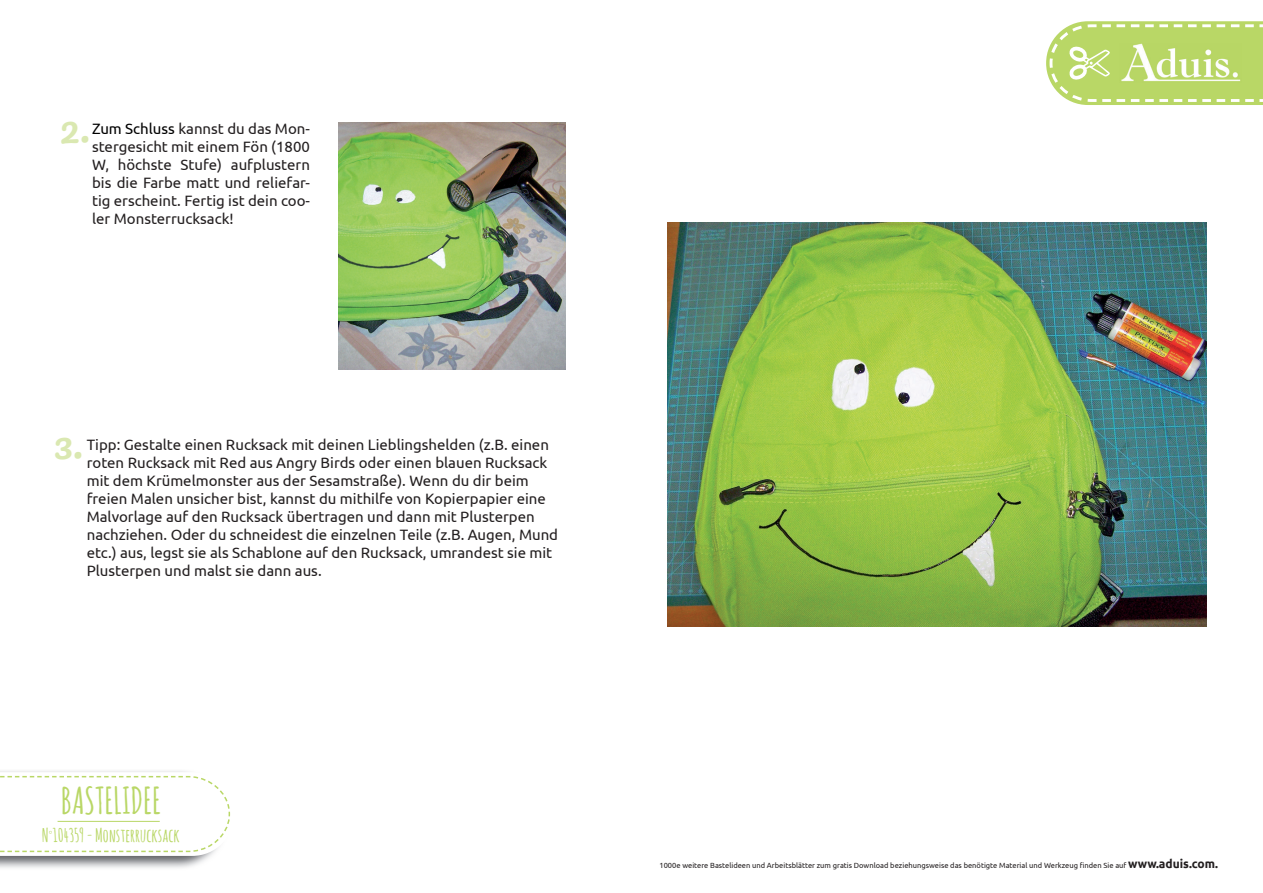
<style>
.page{position:relative;width:1263px;height:893px;background:#fff}
.page>*{position:absolute;margin:0;border:0;box-sizing:border-box;transform-origin:0 0}
.t1{font:700 36.45px "Amatic SC";color:#b9d766}
.t2{font:700 18.45px "Amatic SC";color:#b9d766}
.t3{font:15px/18px "Ubuntu";color:#231f20;text-align:justify}
.t4{font:7.5px "Ubuntu";color:#231f20}
.s1{color:#000}
.s2{font-weight:700;font-size:12px}
</style>
<div class="page">
<img style="left:668px;top:222px;width:538px;height:404px">
<svg style="left:0;top:772px;width:231px;height:84px"></svg>
<hr style="left:58px;top:821px;width:102px;height:1px;background:#b9d766">
<svg style="left:1046px;top:21px;width:217px;height:84px;background:#c5dd81"></svg>
<img style="left:339px;top:122px;width:227px;height:248px">
<p class="t3" style="left:92px;top:119px;width:219px"><span class="s1">Zum Schluss</span> kannst du das Mon&shy;stergesicht mit einem Fön (1800<br>W, höchste Stufe) aufplustern bis die Farbe matt und reliefar&shy;tig erscheint. Fertig ist dein coo&shy;ler Monsterrucksack!</p>
<p class="t3" style="left:87px;top:435px;width:473px;text-align:left">Tipp: Gestalte einen Rucksack mit deinen Lieblingshelden (z.B. einen roten Rucksack mit Red aus Angry Birds oder einen blauen Rucksack mit dem Krümelmonster aus der Sesamstraße). Wenn du dir beim freien Malen unsicher bist, kannst du mithilfe von Kopierpapier eine Malvorlage auf den Rucksack übertragen und dann mit Plusterpen nachziehen. Oder du schneidest die einzelnen Teile (z.B. Augen, Mund etc.) aus, legst sie als Schablone auf den Rucksack, umrandest sie mit Plusterpen und malst sie dann aus.</p>
<h1 class="t1" style="left:61px;top:774px;width:102px">BASTELIDEE</h1>
<p class="t2" style="left:42px;top:822px;width:140px">N<sup>°</sup>104359 - Monsterrucksack</p>
<p class="t4" style="left:659px;top:860px;width:560px">1000e weitere Bastelideen und Arbeitsblätter zum gratis Download beziehungsweise das benötigte Material und Werkzeug finden Sie auf <span class="s2">www.aduis.com.</span></p>
</div>
